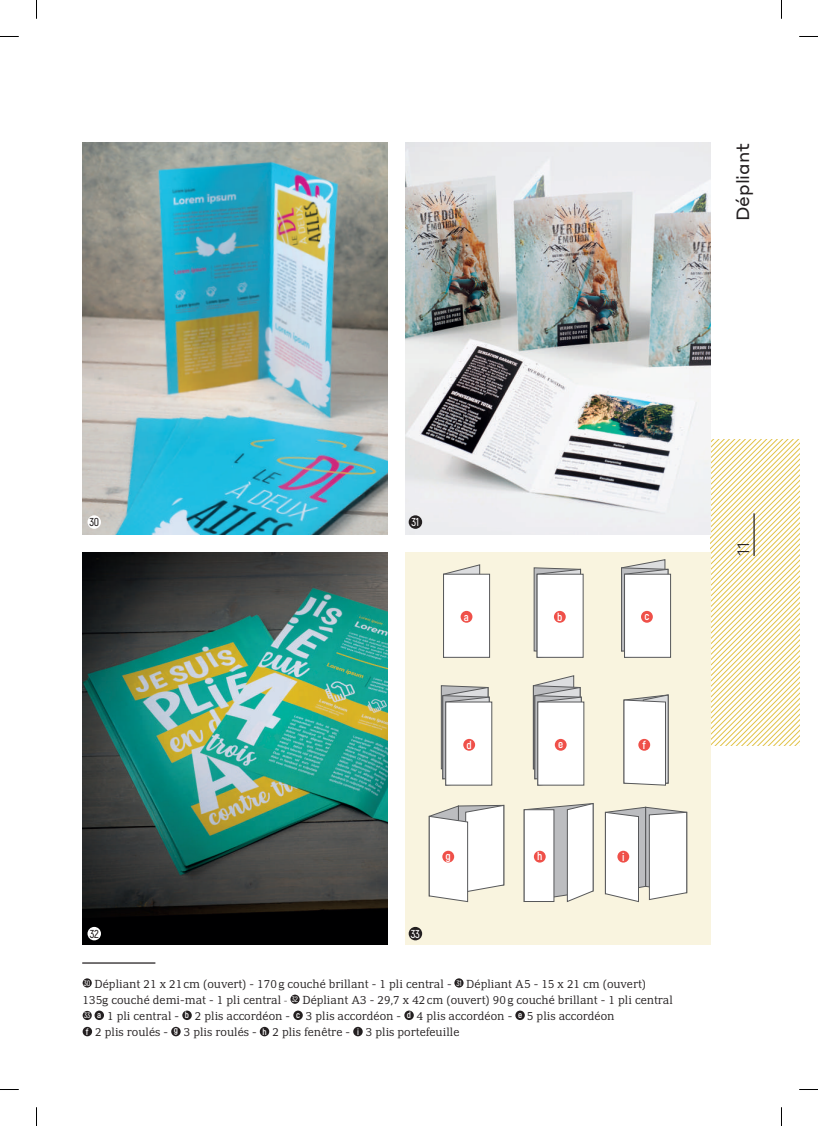
<style>
.page{position:relative;width:818px;height:1126px;background:#fff}
.page>*{position:absolute;margin:0;border:0;box-sizing:border-box;transform-origin:0 0}
.t1{font:17.5px "Styrene A";color:#231f20}
.t2{font:300 16.25px "Styrene A";color:#231f20}
.t3{font:600 11.5px "Akrobat";color:#231f20}
.t4{font:600 11.5px "Akrobat";color:#fff}
.t5{font:300 11.25px/16.2px "PF Adamant Pro";color:#231f20}
.t6{font:700 11.25px "Akrobat";color:#fff}
.s1{font-family:"Akrobat"}
</style>
<div class="page">
<svg style="left:710px;top:439px;width:88px;height:306px"></svg>
<div style="left:83px;top:978px;width:9px;height:9px;background:#231f20;border-radius:50%"></div>
<div style="left:454px;top:978px;width:9px;height:9px;background:#231f20;border-radius:50%"></div>
<div style="left:290px;top:994px;width:9px;height:9px;background:#231f20;border-radius:50%"></div>
<div style="left:83px;top:1010px;width:9px;height:9px;background:#231f20;border-radius:50%"></div>
<div style="left:94px;top:1010px;width:10px;height:9px;background:#231f20;border-radius:50%"></div>
<div style="left:182px;top:1010px;width:10px;height:9px;background:#231f20;border-radius:50%"></div>
<div style="left:293px;top:1010px;width:9px;height:9px;background:#231f20;border-radius:50%"></div>
<div style="left:404px;top:1010px;width:9px;height:9px;background:#231f20;border-radius:50%"></div>
<div style="left:515px;top:1010px;width:9px;height:9px;background:#231f20;border-radius:50%"></div>
<div style="left:83px;top:1026px;width:9px;height:10px;background:#231f20;border-radius:50%"></div>
<div style="left:171px;top:1026px;width:9px;height:10px;background:#231f20;border-radius:50%"></div>
<svg style="left:259px;top:1026px;width:10px;height:10px"></svg>
<div style="left:353px;top:1026px;width:9px;height:10px;background:#231f20;border-radius:50%"></div>
<hr style="left:83px;top:962px;width:72px;height:1px;background:#231f20">
<hr style="left:753px;top:513px;width:1px;height:43px;background:#231f20">
<img style="left:405px;top:143px;width:305px;height:391px">
<img style="left:83px;top:143px;width:304px;height:392px">
<img style="left:83px;top:552px;width:304px;height:392px">
<div style="left:405px;top:552px;width:305px;height:392px;background:#f9f4df"></div>
<svg style="left:428px;top:804px;width:76px;height:98px;background:#efefec"></svg>
<svg style="left:523px;top:803px;width:70px;height:99px;background:#dedddc"></svg>
<div style="left:523px;top:809px;width:31px;height:92px;background:#fff;border:1px solid #57585a"></div>
<svg style="left:604px;top:806px;width:82px;height:96px;background:#e9e9e7"></svg>
<svg style="left:443px;top:564px;width:37px;height:94px"></svg>
<div style="left:443px;top:574px;width:46px;height:83px;background:#fff;border:1px solid #57585a"></div>
<svg style="left:533px;top:567px;width:47px;height:91px"></svg>
<div style="left:536px;top:574px;width:47px;height:83px;background:#fff;border:1px solid #57585a"></div>
<svg style="left:621px;top:559px;width:47px;height:99px"></svg>
<div style="left:624px;top:574px;width:46px;height:83px;background:#fff;border:1px solid #57585a"></div>
<svg style="left:623px;top:694px;width:45px;height:91px;background:#edeceb"></svg>
<svg style="left:440px;top:685px;width:49px;height:95px"></svg>
<div style="left:445px;top:701px;width:46px;height:84px;background:#fff;border:1px solid #57585a"></div>
<svg style="left:532px;top:675px;width:49px;height:105px"></svg>
<div style="left:537px;top:701px;width:46px;height:84px;background:#fff;border:1px solid #57585a"></div>
<div style="left:460px;top:611px;width:12px;height:11px;background:#ef5049;border-radius:50%"></div>
<div style="left:463px;top:738px;width:12px;height:12px;background:#ef5049;border-radius:50%"></div>
<div style="left:442px;top:850px;width:12px;height:12px;background:#ef5049;border-radius:50%"></div>
<div style="left:553px;top:611px;width:12px;height:11px;background:#ef5049;border-radius:50%"></div>
<div style="left:554px;top:738px;width:12px;height:12px;background:#ef5049;border-radius:50%"></div>
<div style="left:533px;top:850px;width:12px;height:12px;background:#ef5049;border-radius:50%"></div>
<div style="left:640px;top:611px;width:12px;height:11px;background:#ef5049;border-radius:50%"></div>
<div style="left:638px;top:738px;width:11px;height:12px;background:#ef5049;border-radius:50%"></div>
<div style="left:617px;top:850px;width:12px;height:12px;background:#ef5049;border-radius:50%"></div>
<div style="left:87px;top:515px;width:14px;height:13px;background:#fff;border-radius:50%"></div>
<div style="left:408px;top:515px;width:14px;height:13px;background:#231f20;border-radius:50%"></div>
<div style="left:87px;top:926px;width:14px;height:14px;background:#fff;border-radius:50%"></div>
<div style="left:408px;top:926px;width:14px;height:14px;background:#231f20;border-radius:50%"></div>
<svg style="left:0;top:36px;width:19px;height:1px"></svg>
<svg style="left:799px;top:36px;width:18px;height:1px"></svg>
<svg style="left:0;top:1089px;width:19px;height:1px"></svg>
<svg style="left:799px;top:1089px;width:18px;height:1px"></svg>
<svg style="left:36px;top:0;width:1px;height:19px"></svg>
<svg style="left:36px;top:1107px;width:1px;height:18px"></svg>
<h1 class="t1" style="left:727px;top:221px;width:80px;rotate:-90deg">Dépliant</h1>
<p class="t3" style="left:89px;top:515px;width:11px">30</p>
<p class="t4" style="left:411px;top:515px;width:9px">31</p>
<p class="t6" style="left:463px;top:609px;width:7px">a</p>
<p class="t6" style="left:466px;top:737px;width:7px">d</p>
<p class="t6" style="left:445px;top:848px;width:7px">g</p>
<p class="t3" style="left:90px;top:926px;width:11px">32</p>
<p class="t4" style="left:410px;top:926px;width:11px">33</p>
<p class="t6" style="left:557px;top:609px;width:7px">b</p>
<p class="t6" style="left:558px;top:736px;width:7px">e</p>
<p class="t6" style="left:537px;top:849px;width:7px">h</p>
<p class="t6" style="left:644px;top:608px;width:6px">c</p>
<p class="t6" style="left:642px;top:738px;width:5px">f</p>
<p class="t6" style="left:621px;top:850px;width:4px">i</p>
<p class="t5" style="left:83px;top:975px;width:591px"><sup>30</sup> Dépliant 21 x 21cm (ouvert) - 170g couché brillant - 1 pli central - <sup>31</sup> Dépliant A5 - 15 x 21 cm (ouvert)<br>135g couché demi-mat - 1 pli central <span class="s1">-</span> <sup>32</sup> Dépliant A3 - 29,7 x 42cm (ouvert) 90g couché brillant - 1 pli central <sup>33</sup> <sup>a</sup> 1 pli central - <sup>b</sup> 2 plis accordéon - <sup>c</sup> 3 plis accordéon - <sup>d</sup> 4 plis accordéon - <sup>e</sup> 5 plis accordéon<br><sup>f</sup> 2 plis roulés - <sup>g</sup> 3 plis roulés - <sup>h</sup> 2 plis fenêtre - <sup>i</sup> 3 plis portefeuille</p>
<h2 class="t2" style="left:729px;top:556px;width:16px;rotate:-90deg">11</h2>
</div>
